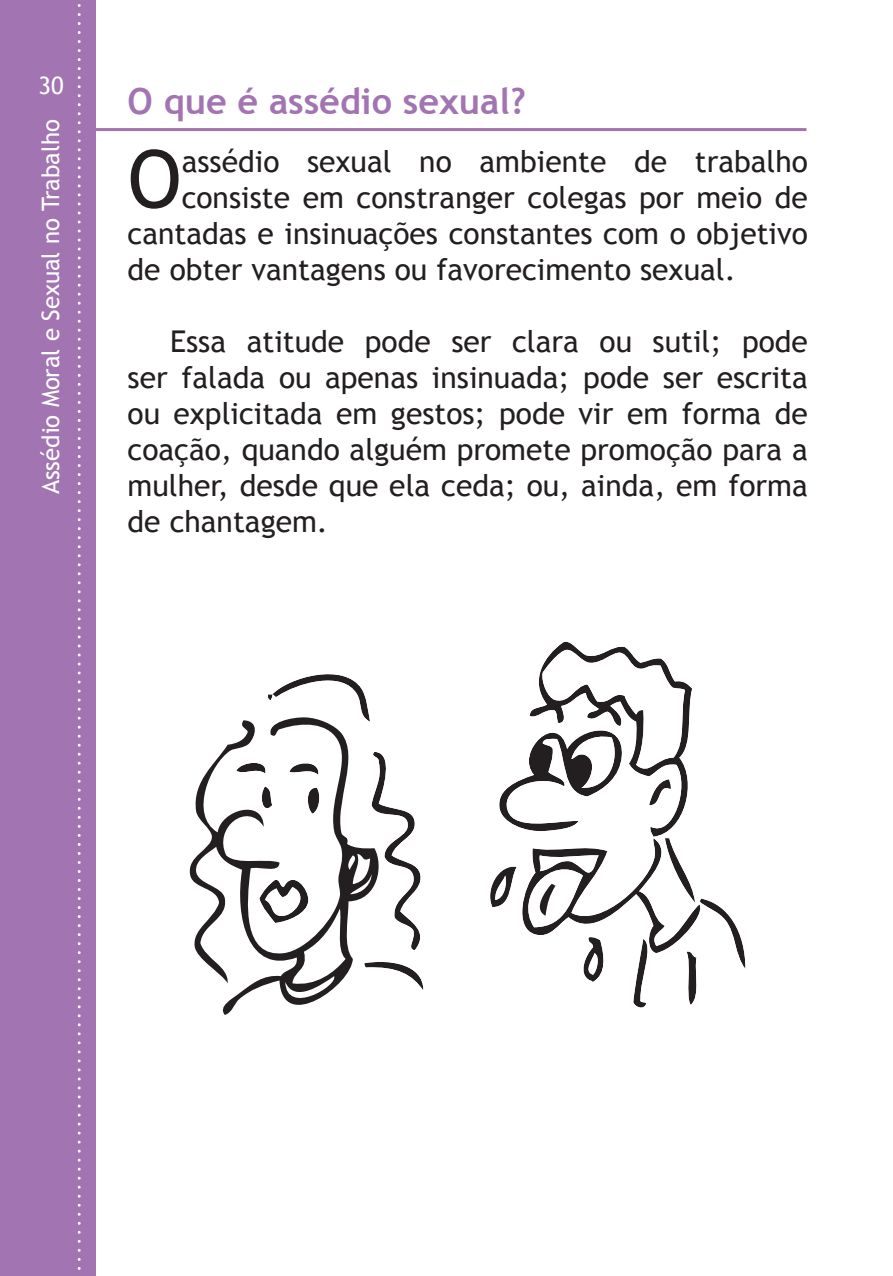
<style>
.page{position:relative;width:893px;height:1276px;background:#fff}
.page>*{position:absolute;margin:0;border:0;box-sizing:border-box;transform-origin:0 0}
.t1{font:80.4px "Trebuchet MS";color:#231f20}
.t2{font:700 36px "Trebuchet MS";color:#a275b2}
.t3{font:30px/36px "Trebuchet MS";color:#231f20;text-align:justify}
.t4{font:24px "Trebuchet MS";color:#fff}
</style>
<div class="page">
<div style="left:0;top:0;width:96px;height:1276px;background:#a275b2"></div>
<svg style="left:78px;top:4px;width:3px;height:1266px"></svg>
<hr style="left:96px;top:128px;width:710px;height:3px;background:#a275b2">
<svg style="left:268px;top:641px;width:478px;height:367px"></svg>
<svg style="left:189px;top:717px;width:195px;height:298px"></svg>
<p class="t4" style="left:39px;top:71px;width:27px">30</p>
<p class="t4" style="left:37px;top:494px;width:377px;rotate:-90deg">Assédio Moral e Sexual no Trabalho</p>
<p class="t2" style="left:128px;top:79px;width:400px">O que é assédio sexual?</p>
<h1 class="t1" style="left:128px;top:132px;width:56px">O</h1>
<p class="t3" style="left:182px;top:143px;width:628px">assédio sexual no ambiente de trabalho</p>
<p class="t3" style="left:182px;top:179px;width:628px">consiste em constranger colegas por meio de</p>
<p class="t3" style="left:128px;top:215px;width:682px">cantadas e insinuações constantes com o objetivo</p>
<p class="t3" style="left:128px;top:251px;width:610px">de obter vantagens ou favorecimento sexual.</p>
<p class="t3" style="left:128px;top:323px;width:682px;text-indent:43px">Essa atitude pode ser clara ou sutil; pode ser falada ou apenas insinuada; pode ser escrita ou explicitada em gestos; pode vir em forma de coação, quando alguém promete promoção para a mulher, desde que ela ceda; ou, ainda, em forma de chantagem.</p>
</div>
